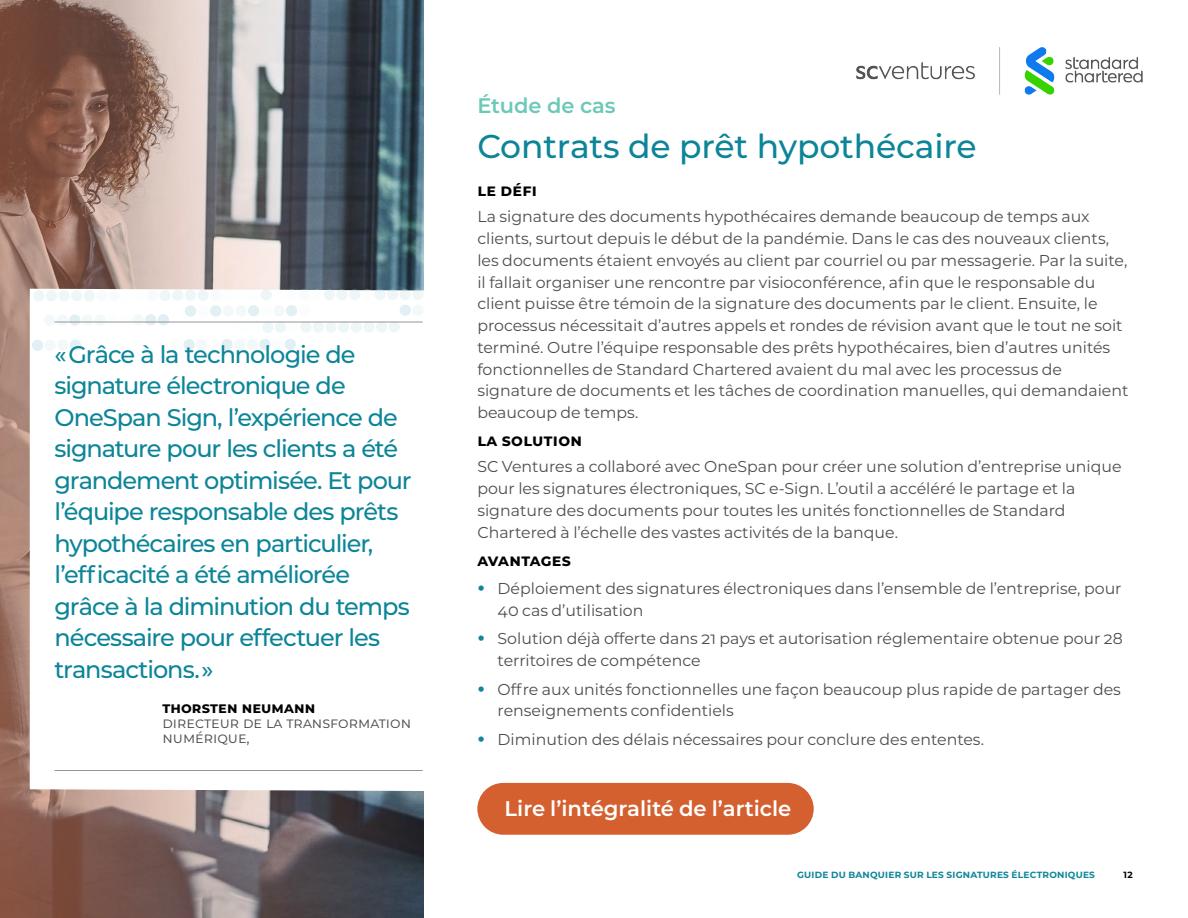
<style>
.page{position:relative;width:1188px;height:918px;background:#fff}
.page>*{position:absolute;margin:0;border:0;box-sizing:border-box;transform-origin:0 0}
.t1{font:500 33px "Montserrat";letter-spacing:-.005em;color:#0c8598}
.t2{font:500 24px/31.5px "Montserrat";letter-spacing:-.045em;color:#0c8598}
.t3{font:600 21.15px "Montserrat";color:#fff}
.t4{font:600 21px "Montserrat";letter-spacing:-.005em;color:#6ec8b9}
.t5{font:700 16.5px "Montserrat";letter-spacing:.02em;color:#000}
.t6{font:15.75px/21.8px "Montserrat";color:#4d4d4f}
.t7{font:15px/15px "Montserrat";color:#4d4d4f}
.t8{font:700 15px "Montserrat";letter-spacing:.005em;color:#000}
.t9{font:700 9px "Montserrat";letter-spacing:.025em;color:#0c8598}
.t10{font:700 9px "Montserrat";color:#000}
.s1{font-weight:700;font-size:21px;color:#128598}
</style>
<div class="page">
<img style="left:0;top:0;width:424px;height:918px">
<svg style="left:30px;top:289px;width:394px;height:502px"></svg>
<img style="left:856px;top:47px;width:286px;height:48px">
<div style="left:477px;top:783px;width:337px;height:52px;background:#d46030;border-radius:26px"></div>
<div style="left:324px;top:289px;width:11px;height:11px;background:#eef6f8;border-radius:6px"></div>
<div style="left:311px;top:289px;width:11px;height:11px;background:#f7fcfc;border-radius:6px"></div>
<div style="left:261px;top:289px;width:11px;height:12px;background:#eef6f8;border-radius:6px"></div>
<div style="left:248px;top:289px;width:11px;height:12px;background:#f7fcfc;border-radius:6px"></div>
<div style="left:235px;top:289px;width:12px;height:12px;background:#f7fcfc;border-radius:6px"></div>
<div style="left:223px;top:289px;width:11px;height:12px;background:#fcfdfd;border-radius:6px"></div>
<div style="left:210px;top:289px;width:11px;height:12px;background:#f8fbfc;border-radius:6px"></div>
<div style="left:172px;top:290px;width:11px;height:11px;background:#eef6f8;border-radius:6px"></div>
<svg style="left:147px;top:290px;width:24px;height:11px"></svg>
<div style="left:134px;top:290px;width:12px;height:11px;background:#f7fcfc;border-radius:6px"></div>
<svg style="left:31px;top:290px;width:102px;height:12px"></svg>
<div style="left:261px;top:305px;width:11px;height:11px;background:#fcfdfd;border-radius:6px"></div>
<div style="left:248px;top:305px;width:11px;height:11px;background:#e3f0f3;border-radius:6px"></div>
<svg style="left:223px;top:305px;width:24px;height:12px"></svg>
<div style="left:210px;top:305px;width:11px;height:12px;background:#e3f0f3;border-radius:6px"></div>
<svg style="left:185px;top:290px;width:24px;height:27px"></svg>
<svg style="left:158px;top:314px;width:11px;height:11px"></svg>
<svg style="left:107px;top:314px;width:49px;height:12px"></svg>
<svg style="left:94px;top:314px;width:12px;height:12px"></svg>
<svg style="left:69px;top:314px;width:24px;height:12px"></svg>
<svg style="left:57px;top:314px;width:11px;height:12px"></svg>
<div style="left:44px;top:315px;width:11px;height:11px;background:#f3f9fa;border-radius:6px"></div>
<div style="left:237px;top:322px;width:11px;height:11px;background:#fafcfc;border-radius:6px"></div>
<div style="left:250px;top:322px;width:11px;height:11px;background:#f7fcfc;border-radius:6px"></div>
<div style="left:262px;top:322px;width:12px;height:11px;background:#eef6f8;border-radius:6px"></div>
<svg style="left:273px;top:289px;width:39px;height:44px"></svg>
<div style="left:313px;top:321px;width:11px;height:12px;background:#eef6f8;border-radius:6px"></div>
<div style="left:325px;top:321px;width:12px;height:12px;background:#eef6f8;border-radius:6px"></div>
<svg style="left:336px;top:289px;width:88px;height:44px"></svg>
<div style="left:32px;top:340px;width:11px;height:11px;background:#e3f0f3;border-radius:6px"></div>
<div style="left:44px;top:340px;width:12px;height:11px;background:#f3f9fa;border-radius:6px"></div>
<div style="left:57px;top:340px;width:11px;height:11px;background:#f3f9fa;border-radius:6px"></div>
<svg style="left:70px;top:339px;width:11px;height:12px"></svg>
<div style="left:171px;top:339px;width:11px;height:11px;background:#fafcfd;border-radius:6px"></div>
<svg style="left:183px;top:339px;width:37px;height:11px"></svg>
<div style="left:221px;top:339px;width:12px;height:11px;background:#e3f0f3;border-radius:6px"></div>
<svg style="left:234px;top:339px;width:37px;height:11px"></svg>
<div style="left:272px;top:339px;width:11px;height:11px;background:#fafcfd;border-radius:6px"></div>
<div style="left:285px;top:339px;width:11px;height:11px;background:#e3f0f3;border-radius:6px"></div>
<hr style="left:55px;top:322px;width:368px;height:1px;background:#939598">
<hr style="left:55px;top:770px;width:368px;height:1px;background:#939598">
<p class="t2" style="left:55px;top:338px;width:359px">« Grâce à la technologie de signature électronique de<br>OneSpan Sign, l’expérience de signature pour les clients a été grandement optimisée. Et pour l’équipe responsable des prêts hypothécaires en particulier, l’efficacité a été améliorée grâce à la diminution du temps nécessaire pour effectuer les transactions. »</p>
<p class="t8" style="left:55px;top:697px;width:40px">T</p>
<p class="t8" style="left:171px;top:697px;width:146px">horsten Neumann</p>
<p class="t7" style="left:163px;top:715px;width:250px">Directeur de la transformation numérique,</p>
<h3 class="t4" style="left:477px;top:91px;width:140px">Étude de cas</h3>
<h1 class="t1" style="left:477px;top:123px;width:501px">Contrats de prêt hypothécaire</h1>
<p class="t5" style="left:477px;top:179px;width:61px">LE DÉFI</p>
<p class="t6" style="left:477px;top:205px;width:653px">La signature des documents hypothécaires demande beaucoup de temps aux clients, surtout depuis le début de la pandémie. Dans le cas des nouveaux clients, les documents étaient envoyés au client par courriel ou par messagerie. Par la suite, il fallait organiser une rencontre par visioconférence, afin que le responsable du client puisse être témoin de la signature des documents par le client. Ensuite, le processus nécessitait d’autres appels et rondes de révision avant que le tout ne soit terminé. Outre l’équipe responsable des prêts hypothécaires, bien d’autres unités fonctionnelles de Standard Chartered avaient du mal avec les processus de signature de documents et les tâches de coordination manuelles, qui demandaient beaucoup de temps.</p>
<p class="t5" style="left:477px;top:428px;width:94px">LA SOLUTION</p>
<p class="t6" style="left:477px;top:455px;width:646px">SC Ventures a collaboré avec OneSpan pour créer une solution d’entreprise unique pour les signatures électroniques, SC e-Sign. L’outil a accéléré le partage et la signature des documents pour toutes les unités fonctionnelles de Standard Chartered à l’échelle des vastes activités de la banque.</p>
<p class="t5" style="left:477px;top:548px;width:12px">AVANTAG</p>
<p class="t5" style="left:552px;top:548px;width:20px">ES</p>
<p class="t6" style="left:498px;top:577px;width:626px;text-indent:-20px"><span class="s1">•</span> Déploiement des signatures électroniques dans l’ensemble de l’entreprise, pour<br>40 cas d’utilisation</p>
<p class="t6" style="left:498px;top:627px;width:627px;text-indent:-20px"><span class="s1">•</span> Solution déjà offerte dans 21 pays et autorisation réglementaire obtenue pour 28 territoires de compétence</p>
<p class="t6" style="left:498px;top:678px;width:625px;text-indent:-20px"><span class="s1">•</span> Offre aux unités fonctionnelles une façon beaucoup plus rapide de partager des renseignements confidentiels</p>
<p class="t6" style="left:477px;top:728px;width:508px"><span class="s1">•</span> Diminution des délais nécessaires pour conclure des ententes.</p>
<h3 class="t3" style="left:505px;top:793px;width:288px">Lire l’intégralité de l’article</h3>
<p class="t9" style="left:797px;top:868px;width:299px">GUIDE DU BANQUIER SUR LES SIGNATURES ÉLECTRONIQUES</p>
<p class="t10" style="left:1124px;top:868px;width:11px">12</p>
</div>
